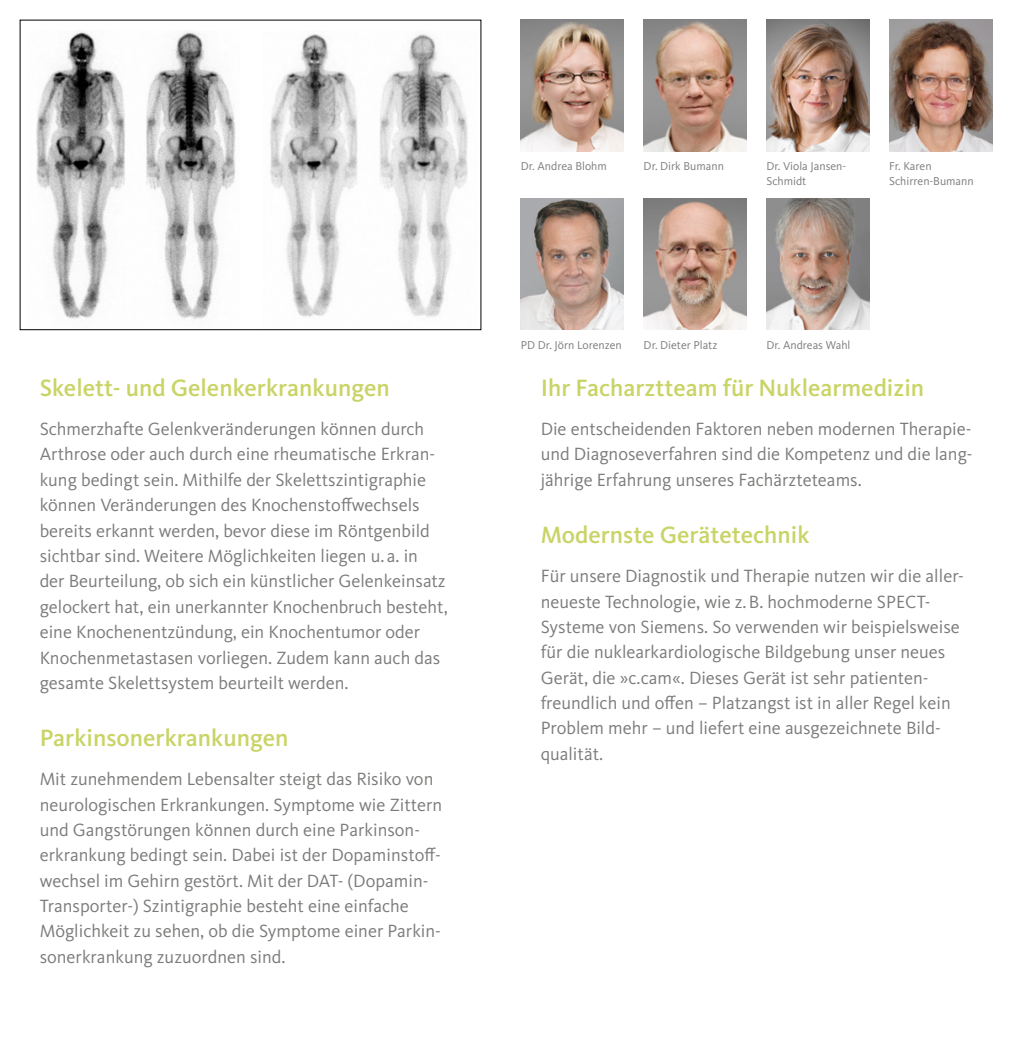
<style>
.page{position:relative;width:1012px;height:1042px;background:#fff}
.page>*{position:absolute;margin:0;border:0;box-sizing:border-box;transform-origin:0 0}
.Headline_innen_14_18{font:500 24.5px "Kievit OT";color:#c9d466}
.Copy_10_5_14_5{font:18.38px/25.4px "Kievit OT";color:#7b7b7a}
.BU_6_75_8_5{font:11.9px/14.9px "Kievit OT";color:#7b7b7a}
</style>
<div class="page">
<img style="left:36px;top:31px;width:432px;height:289px">
<div style="left:20px;top:20px;width:461px;height:310px;border:1px solid #000"></div>
<img style="left:521px;top:20px;width:103px;height:131px">
<img style="left:889px;top:20px;width:103px;height:131px">
<img style="left:766px;top:20px;width:103px;height:131px">
<img style="left:644px;top:198px;width:103px;height:132px">
<img style="left:766px;top:198px;width:103px;height:132px">
<img style="left:644px;top:20px;width:103px;height:131px">
<img style="left:521px;top:198px;width:103px;height:132px">
<p class="Headline_innen_14_18" style="left:40px;top:373px;width:352px">Skelett- und Gelenkerkrankungen</p>
<p class="Copy_10_5_14_5" style="left:40px;top:416px;width:410px">Schmerzhafte Gelenkveränderungen können durch Arthrose oder auch durch eine rheumatische Erkran&shy;kung bedingt sein. Mithilfe der Skelettszintigraphie können Veränderungen des Knochenstoffwechsels bereits erkannt werden, bevor diese im Röntgenbild sichtbar sind. Weitere Möglichkeiten liegen u. a. in<br>der Beurteilung, ob sich ein künstlicher Gelenkeinsatz gelockert hat, ein unerkannter Knochenbruch besteht, eine Knochenentzündung, ein Knochentumor oder Knochenmetastasen vorliegen. Zudem kann auch das gesamte Skelettsystem beurteilt werden.</p>
<p class="Headline_innen_14_18" style="left:40px;top:723px;width:250px">Parkinsonerkrankungen</p>
<p class="Copy_10_5_14_5" style="left:40px;top:766px;width:404px">Mit zunehmendem Lebensalter steigt das Risiko von neurologischen Erkrankungen. Symptome wie Zittern und Gangstörungen können durch eine Parkinson&shy;erkrankung bedingt sein. Dabei ist der Dopaminstoff&shy;wechsel im Gehirn gestört. Mit der DAT- (Dopamin-Transporter-) Szintigraphie besteht eine einfache Möglichkeit zu sehen, ob die Symptome einer Parkin&shy;sonerkrankung zuzuordnen sind.</p>
<p class="BU_6_75_8_5" style="left:521px;top:159px;width:87px">Dr. Andrea Blohm</p>
<p class="BU_6_75_8_5" style="left:889px;top:159px;width:86px">Fr. Karen<br>Schirren-Bumann</p>
<p class="BU_6_75_8_5" style="left:644px;top:159px;width:82px">Dr. Dirk Bumann</p>
<p class="BU_6_75_8_5" style="left:766px;top:159px;width:81px">Dr. Viola Jansen-<br>Schmidt</p>
<p class="BU_6_75_8_5" style="left:521px;top:337px;width:102px">PD Dr. Jörn Lorenzen</p>
<p class="BU_6_75_8_5" style="left:644px;top:337px;width:75px">Dr. Dieter Platz</p>
<p class="BU_6_75_8_5" style="left:766px;top:337px;width:85px">Dr. Andreas Wahl</p>
<p class="Headline_innen_14_18" style="left:541px;top:373px;width:385px">Ihr Facharztteam für Nuklearmedizin</p>
<p class="Copy_10_5_14_5" style="left:541px;top:416px;width:433px;text-align:justify">Die entscheidenden Faktoren neben modernen Therapie&shy;und Diagnoseverfahren sind die Kompetenz und die lang&shy;jährige Erfahrung unseres Fachärzteteams.</p>
<p class="Headline_innen_14_18" style="left:541px;top:520px;width:270px">Modernste Gerätetechnik</p>
<p class="Copy_10_5_14_5" style="left:541px;top:563px;width:425px">Für unsere Diagnostik und Therapie nutzen wir die aller&shy;neueste Technologie, wie z.B. hochmoderne SPECT-Systeme von Siemens. So verwenden wir beispielsweise für die nuklearkardiologische Bildgebung unser neues Gerät, die »c.cam«. Dieses Gerät ist sehr patienten&shy;freundlich und offen – Platzangst ist in aller Regel kein Problem mehr – und liefert eine ausgezeichnete Bild&shy;qualität.</p>
</div>
